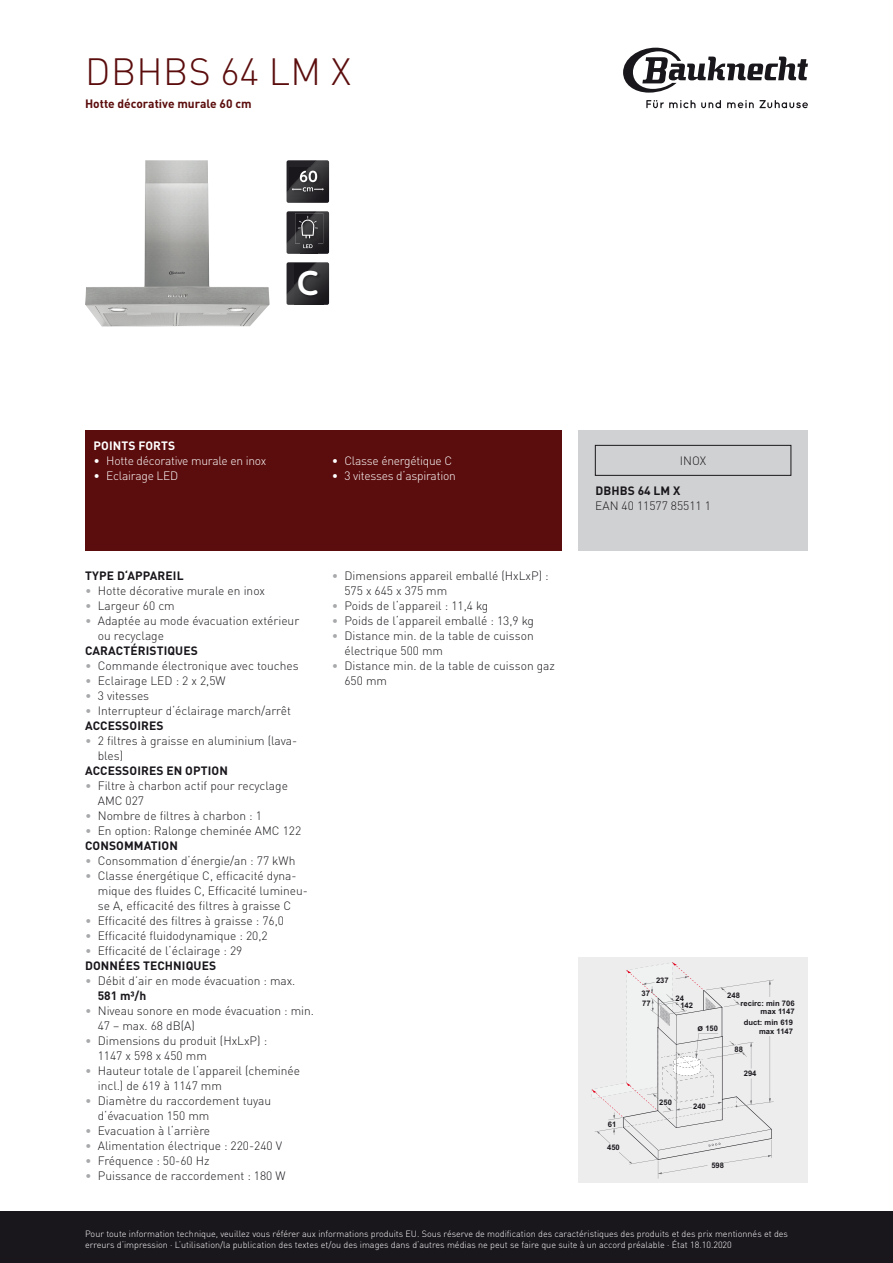
<style>
.page{position:relative;width:893px;height:1263px;background:#fff}
.page>*{position:absolute;margin:0;border:0;box-sizing:border-box;transform-origin:0 0}
.t1{font:300 37.5px "DIN Pro";letter-spacing:.01em;color:#5b0c0c}
.t2{font:700 34.5px "Hotpoint";color:#fff}
.t3{font:300 12px/15px "DIN Pro";color:#1a171c}
.t4{font:300 12px "DIN Pro";letter-spacing:-.02em;color:#fff}
.t5{font:700 12px "DIN Pro";letter-spacing:.01em;color:#1a171c}
.t6{font:700 12px "DIN Pro";color:#5b0c0c}
.t7{font:700 12px "DIN Pro";letter-spacing:.01em;color:#fff}
.t8{font:300 9px/11.2px "DIN Pro";color:#fff}
.t9{font:700 7.65px/8.6px "Arial";color:#1a171c;text-align:right}
.s1{color:#a7a9ab}
.s2{font-weight:700}
.s3{font-size:9.15px}
</style>
<div class="page">
<svg style="left:623px;top:48px;width:185px;height:45px"></svg>
<svg style="left:646px;top:100px;width:75px;height:8px"></svg>
<svg style="left:727px;top:100px;width:81px;height:8px"></svg>
<div style="left:0;top:1212px;width:893px;height:51px;background:#1a171c"></div>
<img style="left:85px;top:160px;width:185px;height:166px">
<svg style="left:287px;top:160px;width:42px;height:43px;background:#3f3e41"></svg>
<svg style="left:287px;top:211px;width:42px;height:43px;background:#3b393c"></svg>
<svg style="left:287px;top:262px;width:42px;height:43px"></svg>
<img style="left:294px;top:263px;width:30px;height:42px">
<div style="left:85px;top:430px;width:476px;height:120px;background:#5b0c0c"></div>
<div style="left:578px;top:430px;width:230px;height:120px;background:#d0d1d2"></div>
<div style="left:595px;top:445px;width:196px;height:30px;border:1px solid #1a171c"></div>
<div style="left:578px;top:958px;width:230px;height:225px;background:#ededee"></div>
<svg style="left:658px;top:1129px;width:114px;height:21px"></svg>
<svg style="left:658px;top:1138px;width:114px;height:22px"></svg>
<svg style="left:736px;top:1096px;width:36px;height:33px"></svg>
<svg style="left:706px;top:980px;width:68px;height:10px"></svg>
<svg style="left:769px;top:1036px;width:2px;height:65px"></svg>
<svg style="left:769px;top:980px;width:2px;height:17px"></svg>
<svg style="left:736px;top:1101px;width:38px;height:5px"></svg>
<hr style="left:737px;top:1042px;width:16px;height:3px;background:#707173">
<svg style="left:724px;top:1155px;width:48px;height:8px"></svg>
<svg style="left:592px;top:962px;width:160px;height:217px"></svg>
<svg style="left:768px;top:1129px;width:4px;height:29px"></svg>
<h1 class="t1" style="left:85px;top:43px;width:267px">DBHBS 64 LM X</h1>
<p class="t6" style="left:85px;top:93px;width:168px">Hotte décorative murale 60 cm</p>
<h2 class="t2" style="left:297px;top:255px;width:23px">C</h2>
<p class="t7" style="left:94px;top:436px;width:83px">POINTS FORTS</p>
<p class="t4" style="left:94px;top:452px;width:174px">• Hotte décorative murale en inox</p>
<p class="t4" style="left:94px;top:467px;width:86px">• Eclairage LED</p>
<p class="t4" style="left:332px;top:452px;width:122px">• Classe énergétique C</p>
<p class="t4" style="left:332px;top:467px;width:126px">• 3 vitesses d‘aspiration</p>
<p class="t5" style="left:85px;top:566px;width:100px">TYPE D‘APPAREIL</p>
<p class="t3" style="left:85px;top:582px;width:181px"><span class="s1">•</span> Hotte décorative murale en inox</p>
<p class="t3" style="left:85px;top:597px;width:91px"><span class="s1">•</span> Largeur 60 cm</p>
<p class="t3" style="left:98px;top:612px;width:203px;text-indent:-13px"><span class="s1">•</span> Adaptée au mode évacuation extérieur ou recyclage</p>
<p class="t5" style="left:85px;top:641px;width:114px">CARACTÉRISTIQUES</p>
<p class="t3" style="left:85px;top:657px;width:215px"><span class="s1">•</span> Commande électronique avec touches</p>
<p class="t3" style="left:85px;top:672px;width:142px"><span class="s1">•</span> Eclairage LED : 2 x 2,5W</p>
<p class="t3" style="left:85px;top:687px;width:66px"><span class="s1">•</span> 3 vitesses</p>
<p class="t3" style="left:85px;top:702px;width:207px"><span class="s1">•</span> Interrupteur d‘éclairage march/arrêt<br><span class="s2">ACCESSOIRES</span></p>
<p class="t3" style="left:98px;top:732px;width:201px;text-indent:-13px"><span class="s1">•</span> 2 filtres à graisse en aluminium (lava&shy;bles)</p>
<p class="t5" style="left:85px;top:761px;width:144px">ACCESSOIRES EN OPTION</p>
<p class="t3" style="left:98px;top:777px;width:192px;text-indent:-13px"><span class="s1">•</span> Filtre à charbon actif pour recyclage<br>AMC 027</p>
<p class="t3" style="left:85px;top:807px;width:178px"><span class="s1">•</span> Nombre de filtres à charbon : 1</p>
<p class="t3" style="left:85px;top:822px;width:218px"><span class="s1">•</span> En option: Ralonge cheminée AMC 122<br><span class="s2">CONSOMMATION</span></p>
<p class="t3" style="left:85px;top:852px;width:212px"><span class="s1">•</span> Consommation d‘énergie/an : 77 kWh</p>
<p class="t3" style="left:98px;top:867px;width:212px;text-indent:-13px"><span class="s1">•</span> Classe énergétique C, efficacité dyna&shy;mique des fluides C, Efficacité lumineu&shy;se A, efficacité des filtres à graisse C</p>
<p class="t3" style="left:85px;top:912px;width:200px"><span class="s1">•</span> Efficacité des filtres à graisse : 76,0</p>
<p class="t3" style="left:85px;top:927px;width:184px"><span class="s1">•</span> Efficacité fluidodynamique : 20,2</p>
<p class="t3" style="left:85px;top:942px;width:159px"><span class="s1">•</span> Efficacité de l‘éclairage : 29<br><span class="s2">DONNÉES TECHNIQUES</span></p>
<p class="t3" style="left:98px;top:972px;width:199px;text-indent:-13px"><span class="s1">•</span> Débit d’air en mode évacuation : max.<br><span class="s2">581 m³/h</span></p>
<p class="t3" style="left:98px;top:1002px;width:218px;text-indent:-13px"><span class="s1">•</span> Niveau sonore en mode évacuation : min.<br>47 – max. 68 dB(A)</p>
<p class="t3" style="left:98px;top:1032px;width:171px;text-indent:-13px"><span class="s1">•</span> Dimensions du produit (HxLxP) :<br>1147 x 598 x 450 mm</p>
<p class="t3" style="left:98px;top:1062px;width:204px;text-indent:-13px"><span class="s1">•</span> Hauteur totale de l‘appareil (cheminée incl.) de 619 à 1147 mm</p>
<p class="t3" style="left:98px;top:1092px;width:175px;text-indent:-13px"><span class="s1">•</span> Diamètre du raccordement tuyau d‘évacuation 150 mm</p>
<p class="t3" style="left:85px;top:1122px;width:127px"><span class="s1">•</span> Evacuation à l‘arrière</p>
<p class="t3" style="left:85px;top:1137px;width:199px"><span class="s1">•</span> Alimentation électrique : 220-240 V</p>
<p class="t3" style="left:85px;top:1152px;width:126px"><span class="s1">•</span> Fréquence : 50-60 Hz</p>
<p class="t3" style="left:85px;top:1167px;width:202px"><span class="s1">•</span> Puissance de raccordement : 180 W</p>
<p class="t3" style="left:344px;top:567px;width:206px;text-indent:-13px"><span class="s1">•</span> Dimensions appareil emballé (HxLxP) :<br>575 x 645 x 375 mm</p>
<p class="t3" style="left:332px;top:597px;width:158px"><span class="s1">•</span> Poids de l‘appareil : 11,4 kg</p>
<p class="t3" style="left:332px;top:612px;width:204px"><span class="s1">•</span> Poids de l‘appareil emballé : 13,9 kg</p>
<p class="t3" style="left:344px;top:627px;width:191px;text-indent:-13px"><span class="s1">•</span> Distance min. de la table de cuisson électrique 500 mm</p>
<p class="t3" style="left:344px;top:657px;width:212px;text-indent:-13px"><span class="s1">•</span> Distance min. de la table de cuisson gaz<br>650 mm</p>
<p class="t3" style="left:680px;top:452px;width:28px">INOX</p>
<p class="t5" style="left:595px;top:481px;width:87px">DBHBS 64 LM X</p>
<p class="t3" style="left:595px;top:497px;width:117px">EAN 40 11577 85511 1</p>
<p class="t9" style="left:608px;top:1119px;width:10px">61</p>
<p class="t9" style="left:607px;top:1143px;width:14px">450</p>
<p class="t9" style="left:656px;top:976px;width:14px">237</p>
<p class="t9" style="left:641px;top:989px;width:10px">37</p>
<p class="t9" style="left:642px;top:999px;width:10px">77</p>
<p class="t9" style="left:675px;top:994px;width:10px">24</p>
<p class="t9" style="left:680px;top:1001px;width:14px">142</p>
<p class="t9" style="left:698px;top:1024px;width:22px"><span class="s3">ø</span> 150</p>
<p class="t9" style="left:659px;top:1098px;width:14px">250</p>
<p class="t9" style="left:693px;top:1102px;width:14px">240</p>
<p class="t9" style="left:727px;top:991px;width:14px">248</p>
<p class="t9" style="left:741px;top:999px;width:55px">recirc: min 706 max 1147</p>
<p class="t9" style="left:744px;top:1018px;width:51px">duct: min 619 max 1147</p>
<p class="t9" style="left:734px;top:1045px;width:10px">88</p>
<p class="t9" style="left:744px;top:1069px;width:14px">294</p>
<p class="t9" style="left:711px;top:1161px;width:14px">598</p>
<p class="t8" style="left:85px;top:1227px;width:704px">Pour toute information technique, veuillez vous référer aux informations produits EU. Sous réserve de modification des caractéristiques des produits et des prix mentionnés et des erreurs d‘impression · L‘utilisation/la publication des textes et/ou des images dans d‘autres médias ne peut se faire que suite à un accord préalable · État 18.10.2020</p>
</div>
